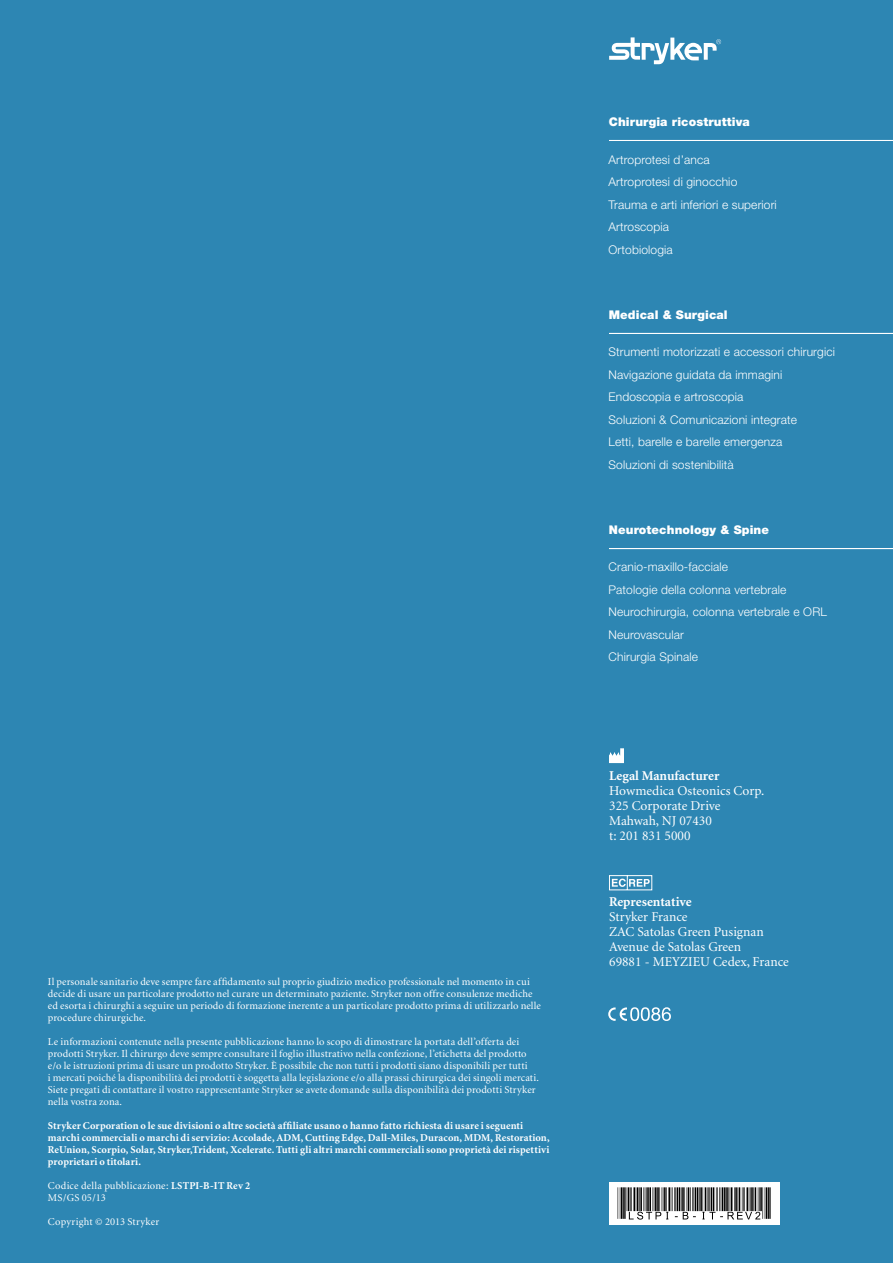
<style>
.page{position:relative;width:893px;height:1263px;background:#2d86b3}
.page>*{position:absolute;margin:0;border:0;box-sizing:border-box;transform-origin:0 0}
.t1{font:13.5px/15px "Minion";color:#fff}
.t2{font:700 13.5px "Minion";color:#fff}
.t3{font:300 12px/22.5px "Helvetica Neue";letter-spacing:.01em;color:#fff}
.t4{font:900 12px "Helvetica Neue LT Pro";letter-spacing:.01em;color:#fff}
.t5{font:10.5px/12px "Minion";letter-spacing:.01em;color:#fff}
.t6{font:700 10.5px/12px "Minion";letter-spacing:.01em;color:#fff}
.s1{font-weight:700}
</style>
<div class="page">
<svg style="left:609px;top:37px;width:112px;height:27px"></svg>
<hr style="left:609px;top:140px;width:284px;height:1px;background:#fff">
<hr style="left:609px;top:333px;width:284px;height:1px;background:#fff">
<hr style="left:609px;top:548px;width:284px;height:1px;background:#fff">
<svg style="left:608px;top:1007px;width:63px;height:14px"></svg>
<svg style="left:609px;top:748px;width:15px;height:15px"></svg>
<svg style="left:609px;top:875px;width:43px;height:15px"></svg>
<div style="left:609px;top:1182px;width:170px;height:43px;background:#fff"></div>
<hr style="left:625px;top:1187px;width:1px;height:32px;background:#000">
<hr style="left:623px;top:1187px;width:2px;height:32px;background:#000">
<hr style="left:621px;top:1187px;width:2px;height:32px;background:#000">
<hr style="left:620px;top:1187px;width:1px;height:32px;background:#000">
<hr style="left:618px;top:1187px;width:1px;height:32px;background:#000">
<svg style="left:627px;top:1187px;width:135px;height:32px"></svg>
<hr style="left:770px;top:1187px;width:1px;height:32px;background:#000">
<hr style="left:768px;top:1187px;width:2px;height:32px;background:#000">
<hr style="left:766px;top:1187px;width:1px;height:32px;background:#000">
<hr style="left:765px;top:1187px;width:1px;height:32px;background:#000">
<hr style="left:762px;top:1187px;width:1px;height:32px;background:#000">
<p class="t5" style="left:48px;top:976px;width:495px">Il personale sanitario deve sempre fare affidamento sul proprio giudizio medico professionale nel momento in cui decide di usare un particolare prodotto nel curare un determinato paziente. Stryker non offre consulenze mediche ed esorta i chirurghi a seguire un periodo di formazione inerente a un particolare prodotto prima di utilizzarlo nelle procedure chirurgiche.</p>
<p class="t5" style="left:48px;top:1036px;width:492px">Le informazioni contenute nella presente pubblicazione hanno lo scopo di dimostrare la portata dell’offerta dei prodotti Stryker. Il chirurgo deve sempre consultare il foglio illustrativo nella confezione, l’etichetta del prodotto e/o le istruzioni prima di usare un prodotto Stryker. È possibile che non tutti i prodotti siano disponibili per tutti<br>i mercati poiché la disponibilità dei prodotti è soggetta alla legislazione e/o alla prassi chirurgica dei singoli mercati.<br>Siete pregati di contattare il vostro rappresentante Stryker se avete domande sulla disponibilità dei prodotti Stryker nella vostra zona.</p>
<p class="t6" style="left:48px;top:1120px;width:503px">Stryker Corporation o le sue divisioni o altre società affiliate usano o hanno fatto richiesta di usare i seguenti marchi commerciali o marchi di servizio: Accolade, ADM, Cutting Edge, Dall-Miles, Duracon, MDM, Restoration, ReUnion, Scorpio, Solar, Stryker,Trident, Xcelerate. Tutti gli altri marchi commerciali sono proprietà dei rispettivi proprietari o titolari.</p>
<p class="t5" style="left:48px;top:1180px;width:204px">Codice della pubblicazione: <span class="s1">LSTPI-B-IT Rev 2<br></span>MS/GS 05/13</p>
<p class="t5" style="left:48px;top:1216px;width:113px">Copyright © 2013 Stryker</p>
<p class="t4" style="left:609px;top:115px;width:143px">Chirurgia ricostruttiva</p>
<p class="t3" style="left:609px;top:148px;width:170px">Artroprotesi d’anca<br>Artroprotesi di ginocchio<br>Trauma e arti inferiori e superiori<br>Artroscopia<br>Ortobiologia</p>
<p class="t4" style="left:609px;top:307px;width:120px">Medical &amp; Surgical</p>
<p class="t3" style="left:609px;top:340px;width:228px">Strumenti motorizzati e accessori chirurgici Navigazione guidata da immagini Endoscopia e artroscopia<br>Soluzioni &amp; Comunicazioni integrate<br>Letti, barelle e barelle emergenza<br>Soluzioni di sostenibilità</p>
<p class="t4" style="left:609px;top:522px;width:162px">Neurotechnology &amp; Spine</p>
<p class="t3" style="left:609px;top:555px;width:220px">Cranio-maxillo-facciale<br>Patologie della colonna vertebrale<br>Neurochirurgia, colonna vertebrale e ORL<br>Neurovascular<br>Chirurgia Spinale</p>
<p class="t2" style="left:609px;top:768px;width:112px">Legal Manufacturer</p>
<p class="t1" style="left:609px;top:783px;width:157px">Howmedica Osteonics Corp.<br>325 Corporate Drive<br>Mahwah, NJ 07430<br>t: 201 831 5000</p>
<p class="t2" style="left:609px;top:895px;width:84px">Representative</p>
<p class="t1" style="left:609px;top:910px;width:181px">Stryker France<br>ZAC Satolas Green Pusignan<br>Avenue de Satolas Green<br>69881 - MEYZIEU Cedex, France</p>
</div>
